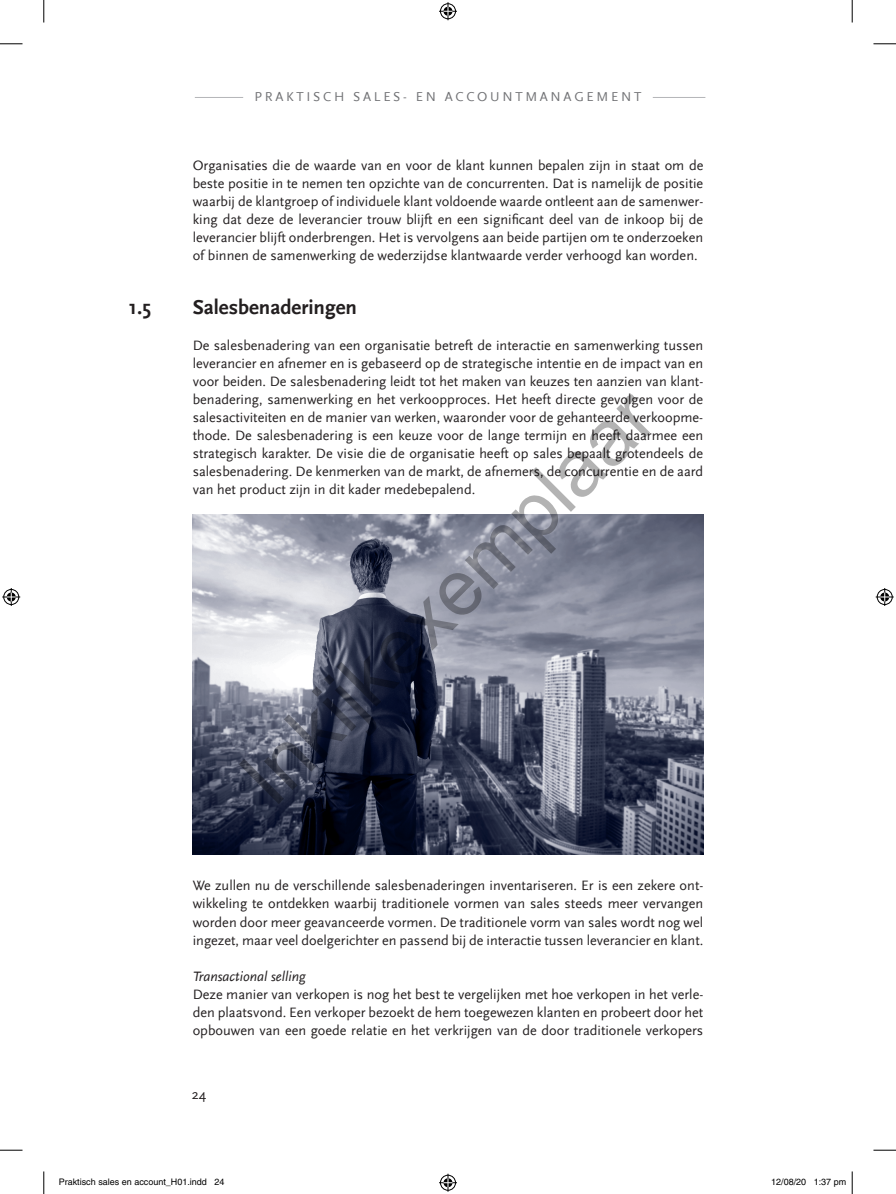
<style>
.page{position:relative;width:896px;height:1194px;background:#fff}
.page>*{position:absolute;margin:0;border:0;box-sizing:border-box;transform-origin:0 0}
.t1{font:78.6px "Arial";color:rgb(0 0 0/.3)}
.t2{font:700 21px "Scala Sans";color:#231f20}
.t3{font:14.25px/18px "Scala Sans";color:#231f20;text-align:justify}
.t4{font:italic 14.25px "Scala Sans";color:#231f20}
.t5{font:13.5px "Scala Sans";letter-spacing:.2em;color:#717275}
.t6{font:9px "Helvetica";color:#000}
</style>
<div class="page">
<hr style="left:195px;top:97px;width:510px;height:1px;background:#b4b5b8">
<div style="left:243px;top:83px;width:409px;height:18px;background:#fff"></div>
<img style="left:193px;top:514px;width:510px;height:340px">
<svg style="left:0;top:44px;width:22px;height:1px"></svg>
<svg style="left:873px;top:44px;width:22px;height:1px"></svg>
<svg style="left:0;top:1149px;width:22px;height:1px"></svg>
<svg style="left:873px;top:1149px;width:22px;height:1px"></svg>
<svg style="left:44px;top:0;width:1px;height:22px"></svg>
<svg style="left:44px;top:1171px;width:1px;height:22px"></svg>
<svg style="left:851px;top:0;width:1px;height:22px"></svg>
<svg style="left:439px;top:2px;width:18px;height:18px"></svg>
<svg style="left:439px;top:1173px;width:18px;height:18px"></svg>
<svg style="left:2px;top:588px;width:18px;height:18px"></svg>
<svg style="left:875px;top:588px;width:18px;height:18px"></svg>
<div style="left:801px;top:1177px;width:5px;height:8px;border:1px solid #fff;border-radius:50%"></div>
<svg style="left:851px;top:1171px;width:1px;height:22px"></svg>
<p class="t5" style="left:254px;top:89px;width:388px">praktisch Sales- en accountmanagement</p>
<p class="t3" style="left:193px;top:156px;width:512px">Organisaties die de waarde van en voor de klant kunnen bepalen zijn in staat om de beste positie in te nemen ten opzichte van de concurrenten. Dat is namelijk de positie waarbij de klantgroep of individuele klant voldoende waarde ontleent aan de samenwer&shy;king dat deze de leverancier trouw blijft en een significant deel van de inkoop bij de leverancier blijft onderbrengen. Het is vervolgens aan beide partijen om te onderzoeken of binnen de samenwerking de wederzijdse klantwaarde verder verhoogd kan worden.</p>
<h2 class="t2" style="left:129px;top:296px;width:24px">1.5</h2>
<h2 class="t2" style="left:193px;top:296px;width:166px">Salesbenaderingen</h2>
<p class="t3" style="left:193px;top:336px;width:512px">De salesbenadering van een organisatie betreft de interactie en samenwerking tussen leverancier en afnemer en is gebaseerd op de strategische intentie en de impact van en voor beiden. De salesbenadering leidt tot het maken van keuzes ten aanzien van klant&shy;benadering, samenwerking en het verkoopproces. Het heeft directe gevolgen voor de salesactiviteiten en de manier van werken, waaronder voor de gehanteerde verkoopme&shy;thode. De salesbenadering is een keuze voor de lange termijn en heeft daarmee een strategisch karakter. De visie die de organisatie heeft op sales bepaalt grotendeels de salesbenadering. De kenmerken van de markt, de afnemers, de concurrentie en de aard van het product zijn in dit kader medebepalend.</p>
<h1 class="t1" style="left:216px;top:751px;width:548px;rotate:-45deg">Inkijkexemplaar</h1>
<p class="t3" style="left:193px;top:876px;width:512px">We zullen nu de verschillende salesbenaderingen inventariseren. Er is een zekere ont&shy;wikkeling te ontdekken waarbij traditionele vormen van sales steeds meer vervangen worden door meer geavanceerde vormen. De traditionele vorm van sales wordt nog wel ingezet, maar veel doelgerichter en passend bij de interactie tussen leverancier en klant.</p>
<p class="t4" style="left:193px;top:967px;width:114px">Transactional selling</p>
<p class="t3" style="left:193px;top:984px;width:512px">Deze manier van verkopen is nog het best te vergelijken met hoe verkopen in het verle&shy;den plaatsvond. Een verkoper bezoekt de hem toegewezen klanten en probeert door het opbouwen van een goede relatie en het verkrijgen van de door traditionele verkopers</p>
<p class="t3" style="left:192px;top:1085px;width:16px">24</p>
<p class="t6" style="left:59px;top:1176px;width:167px">Praktisch sales en account_H01.indd 24</p>
<p class="t6" style="left:771px;top:1176px;width:77px">12/08/20 1:37 pm</p>
</div>
